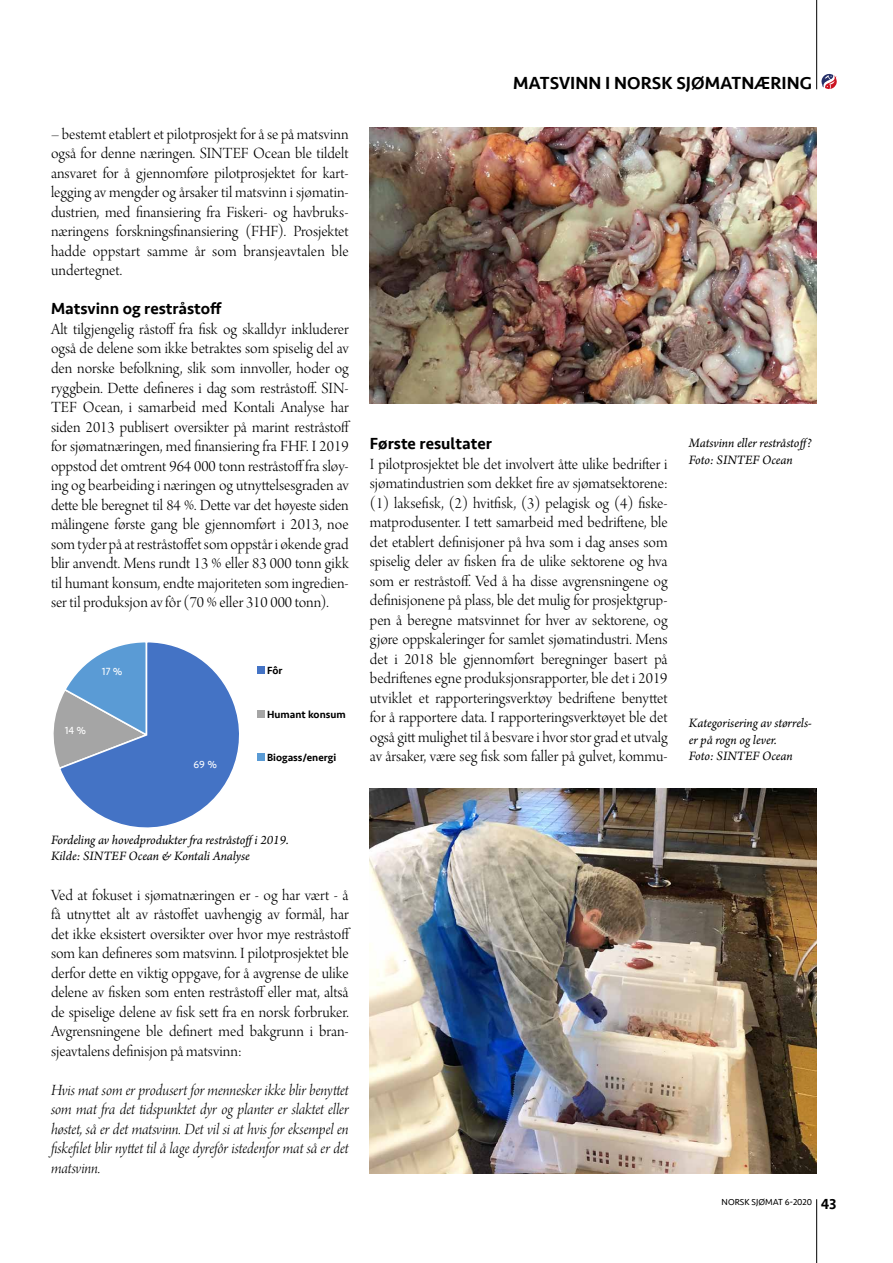
<style>
.page{position:relative;width:893px;height:1263px;background:#fff}
.page>*{position:absolute;margin:0;border:0;box-sizing:border-box;transform-origin:0 0}
.t1{font:500 18px "Seravek";color:#000}
.t2{font:16.5px/19.5px "Arno Pro Light Display";color:#000;text-align:justify}
.t3{font:16.5px/19.5px "Arno Pro Light Italic Display";letter-spacing:-.005em;color:#000;text-align:justify}
.t4{font:500 16.5px "Seravek";color:#000}
.t5{font:italic 13.5px/16.5px "Arno Pro";letter-spacing:-.005em;color:#000}
.t6{font:500 10.65px "Seravek";color:#000}
.t7{font:10.65px "Seravek";color:#fff}
.t8{font:9px "Seravek";color:#000}
.s1{font-weight:500;font-size:15px}
</style>
<div class="page">
<hr style="left:816px;top:1199px;width:1px;height:64px;background:#000">
<svg style="left:821px;top:73px;width:16px;height:16px"></svg>
<hr style="left:816px;top:0;width:1px;height:89px;background:#000">
<img style="left:370px;top:128px;width:446px;height:276px">
<img style="left:370px;top:789px;width:446px;height:385px">
<svg style="left:53px;top:642px;width:186px;height:186px"></svg>
<div style="left:257px;top:667px;width:7px;height:7px;background:#4473c5"></div>
<div style="left:257px;top:710px;width:7px;height:7px;background:#a5a5a5"></div>
<div style="left:257px;top:754px;width:7px;height:7px;background:#5a9bd5"></div>
<p class="t2" style="left:51px;top:125px;width:299px">– bestemt etablert et pilotprosjekt for å se på matsvinn også for denne næringen. SINTEF Ocean ble tildelt ansvaret for å gjennomføre pilotprosjektet for kart&shy;legging av mengder og årsaker til matsvinn i sjømatin&shy;dustrien, med finansiering fra Fiskeri- og havbruks&shy;næringens forskningsfinansiering (FHF). Prosjektet hadde oppstart samme år som bransjeavtalen ble undertegnet.</p>
<p class="t4" style="left:51px;top:299px;width:172px">Matsvinn og restråstoff</p>
<p class="t2" style="left:51px;top:320px;width:301px;text-align:left">Alt tilgjengelig råstoff fra fisk og skalldyr inkluderer også de delene som ikke betraktes som spiselig del av den norske befolkning, slik som innvoller, hoder og ryggbein. Dette defineres i dag som restråstoff. SIN-TEF Ocean, i samarbeid med Kontali Analyse har siden 2013 publisert oversikter på marint restråstoff for sjømatnæringen, med finansiering fra FHF. I 2019 oppstod det omtrent 964 000 tonn restråstoff fra sløy&shy;ing og bearbeiding i næringen og utnyttelsesgraden av dette ble beregnet til 84 %. Dette var det høyeste siden målingene første gang ble gjennomført i 2013, noe som tyder på at restråstoffet som oppstår i økende grad blir anvendt. Mens rundt 13 % eller 83 000 tonn gikk til humant konsum, endte majoriteten som ingredien&shy;ser til produksjon av fôr (70 % eller 310 000 tonn).</p>
<p class="t7" style="left:102px;top:664px;width:22px">17 %</p>
<p class="t7" style="left:65px;top:722px;width:23px">14 %</p>
<p class="t7" style="left:194px;top:756px;width:25px">69 %</p>
<p class="t6" style="left:267px;top:664px;width:17px">Fôr</p>
<p class="t6" style="left:267px;top:707px;width:80px">Humant konsum</p>
<p class="t6" style="left:267px;top:751px;width:71px">Biogass/energi</p>
<p class="t1" style="left:513px;top:72px;width:301px">MATSVINN I NORSK SJØMATNÆRING</p>
<p class="t4" style="left:370px;top:434px;width:123px">Første resultater</p>
<p class="t2" style="left:370px;top:455px;width:299px">I pilotprosjektet ble det involvert åtte ulike bedrifter i sjømatindustrien som dekket fire av sjømatsektorene: (1) laksefisk, (2) hvitfisk, (3) pelagisk og (4) fiske&shy;matprodusenter. I tett samarbeid med bedriftene, ble det etablert definisjoner på hva som i dag anses som spiselig deler av fisken fra de ulike sektorene og hva som er restråstoff. Ved å ha disse avgrensningene og definisjonene på plass, ble det mulig for prosjektgrup&shy;pen å beregne matsvinnet for hver av sektorene, og gjøre oppskaleringer for samlet sjømatindustri. Mens det i 2018 ble gjennomført beregninger basert på bedriftenes egne produksjonsrapporter, ble det i 2019 utviklet et rapporteringsverktøy bedriftene benyttet for å rapportere data. I rapporteringsverktøyet ble det også gitt mulighet til å besvare i hvor stor grad et utvalg av årsaker, være seg fisk som faller på gulvet, kommu-</p>
<p class="t5" style="left:689px;top:436px;width:124px">Matsvinn eller restråstoff?<br>Foto: SINTEF Ocean</p>
<p class="t5" style="left:689px;top:716px;width:124px">Kategorisering av størrels&shy;er på rogn og lever.<br>Foto: SINTEF Ocean</p>
<p class="t5" style="left:51px;top:832px;width:239px">Fordeling av hovedprodukter fra restråstoffi 2019.<br>Kilde: SINTEF Ocean &amp; Kontali Analyse</p>
<p class="t2" style="left:51px;top:886px;width:301px;text-align:left">Ved at fokuset i sjømatnæringen er - og har vært - å få utnyttet alt av råstoffet uavhengig av formål, har det ikke eksistert oversikter over hvor mye restråstoff som kan defineres som matsvinn. I pilotprosjektet ble derfor dette en viktig oppgave, for å avgrense de ulike delene av fisken som enten restråstoff eller mat, altså de spiselige delene av fisk sett fra en norsk forbruker.<br>Avgrensningene ble definert med bakgrunn i bran&shy;sjeavtalens definisjon på matsvinn:</p>
<p class="t3" style="left:51px;top:1081px;width:299px">Hvis mat som er produsert for mennesker ikke blir benyttet som mat fra det tidspunktet dyr og planter er slaktet eller høstet, så er det matsvinn. Det vil si at hvis for eksempel en fiskefilet blir nyttet til å lage dyrefôr istedenfor mat så er det matsvinn.</p>
<p class="t8" style="left:722px;top:1195px;width:116px">NORSK SJØMAT 6-2020 <span class="s1">43</span></p>
</div>
